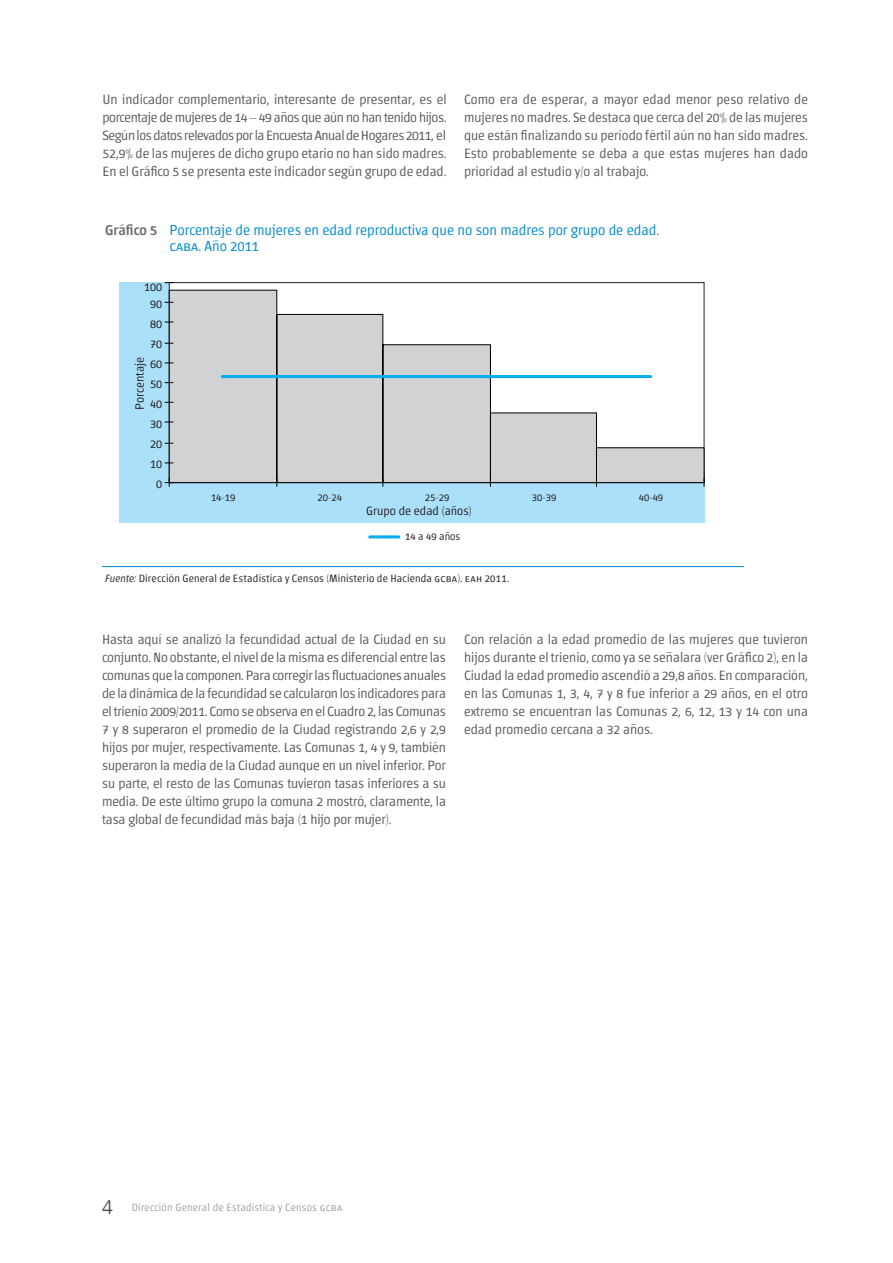
<style>
.page{position:relative;width:893px;height:1263px;background:#fff}
.page>*{position:absolute;margin:0;border:0;box-sizing:border-box;transform-origin:0 0}
.Titulos{font:300 14.4px "Chaco";color:#0089cf}
.Texto_general{font:300 13.5px/18px "Chaco";color:#57585a;text-align:justify}
.t1{font:300 12.15px "Chaco";color:#231f20}
.Fuentes{font:300 10.65px "Chaco";letter-spacing:.015em;color:#231f20}
.t2{font:300 10.5px "Chaco";letter-spacing:.02em;color:#9d9fa2}
.s1{font-weight:500;color:#6c6d70}
.s2{font-size:14.25px}
.s3{font-style:italic}
.s4{font-family:"Zurich BT";font-size:19.5px;color:#3e3e3f}
</style>
<div class="page">
<hr style="left:102px;top:566px;width:713px;height:1px;background:#0089cf">
<div style="left:119px;top:282px;width:50px;height:223px;background:#aae0f9"></div>
<div style="left:119px;top:482px;width:585px;height:41px;background:#aae0f9"></div>
<svg style="left:169px;top:290px;width:535px;height:193px"></svg>
<svg style="left:165px;top:478px;width:8px;height:9px"></svg>
<hr style="left:222px;top:375px;width:108px;height:3px;background:#00aeef">
<hr style="left:330px;top:375px;width:107px;height:3px;background:#00aeef">
<hr style="left:437px;top:375px;width:106px;height:3px;background:#00aeef">
<hr style="left:543px;top:375px;width:108px;height:3px;background:#00aeef">
<hr style="left:370px;top:535px;width:29px;height:3px;background:#00aeef">
<div style="left:744px;top:459px;width:119px;height:128px;background:#fff"></div>
<p class="Texto_general" style="left:103px;top:91px;width:346px">Un indicador complementario, interesante de presentar, es el porcentaje de mujeres de 14 – 49 años que aún no han tenido hijos.<br>Según los datos relevados por la Encuesta Anual de Hogares 2011, el 52,9% de las mujeres de dicho grupo etario no han sido madres.<br>En el Gráfico 5 se presenta este indicador según grupo de edad.</p>
<p class="Texto_general" style="left:464px;top:91px;width:346px">Como era de esperar, a mayor edad menor peso relativo de mujeres no madres. Se destaca que cerca del 20% de las mujeres que están finalizando su período fértil aún no han sido madres.<br>Esto probablemente se deba a que estas mujeres han dado prioridad al estudio y/o al trabajo.</p>
<p class="Titulos" style="left:105px;top:223px;width:556px"><span class="s1">Gráfico 5</span> Porcentaje de mujeres en edad reproductiva que no son madres por grupo de edad.</p>
<p class="Titulos" style="left:169px;top:239px;width:91px"><span class="s2">caba</span>. Año 2011</p>
<p class="t1" style="left:144px;top:281px;width:20px">100</p>
<p class="t1" style="left:150px;top:298px;width:14px">90</p>
<p class="t1" style="left:150px;top:318px;width:14px">80</p>
<p class="t1" style="left:150px;top:338px;width:14px">70</p>
<p class="t1" style="left:134px;top:410px;width:54px;rotate:-90deg">Porcentaje</p>
<p class="t1" style="left:150px;top:358px;width:14px">60</p>
<p class="t1" style="left:150px;top:378px;width:14px">50</p>
<p class="t1" style="left:150px;top:398px;width:14px">40</p>
<p class="t1" style="left:150px;top:418px;width:14px">30</p>
<p class="t1" style="left:150px;top:438px;width:14px">20</p>
<p class="t1" style="left:150px;top:458px;width:14px">10</p>
<p class="t1" style="left:156px;top:478px;width:8px">0</p>
<p class="Fuentes" style="left:211px;top:493px;width:26px">14-19</p>
<p class="Fuentes" style="left:318px;top:493px;width:26px">20-24</p>
<p class="Fuentes" style="left:425px;top:493px;width:26px">25-29</p>
<p class="Fuentes" style="left:532px;top:493px;width:26px">30-39</p>
<p class="Fuentes" style="left:639px;top:493px;width:26px">40-49</p>
<p class="t1" style="left:366px;top:505px;width:107px">Grupo de edad (años)</p>
<p class="Fuentes" style="left:405px;top:531px;width:57px">14 a 49 años</p>
<p class="Fuentes" style="left:105px;top:573px;width:406px"><span class="s3">Fuente:</span> Dirección General de Estadística y Censos (Ministerio de Hacienda gcba). eah 2011.</p>
<p class="Texto_general" style="left:102px;top:631px;width:346px">Hasta aquí se analizó la fecundidad actual de la Ciudad en su conjunto. No obstante, el nivel de la misma es diferencial entre las comunas que la componen. Para corregir las fluctuaciones anuales de la dinámica de la fecundidad se calcularon los indicadores para el trienio 2009/2011. Como se observa en el Cuadro 2, las Comunas 7 y 8 superaron el promedio de la Ciudad registrando 2,6 y 2,9 hijos por mujer, respectivamente. Las Comunas 1, 4 y 9, también superaron la media de la Ciudad aunque en un nivel inferior. Por su parte, el resto de las Comunas tuvieron tasas inferiores a su media. De este último grupo la comuna 2 mostró, claramente, la tasa global de fecundidad más baja (1 hijo por mujer).</p>
<p class="Texto_general" style="left:464px;top:631px;width:345px">Con relación a la edad promedio de las mujeres que tuvieron hijos durante el trienio, como ya se señalara (ver Gráfico 2), en la Ciudad la edad promedio ascendió a 29,8 años. En comparación, en las Comunas 1, 3, 4, 7 y 8 fue inferior a 29 años, en el otro extremo se encuentran las Comunas 2, 6, 12, 13 y 14 con una edad promedio cercana a 32 años.</p>
<p class="t2" style="left:102px;top:1202px;width:242px"><span class="s4">4</span> Dirección General de Estadística y Censos gcba</p>
</div>
